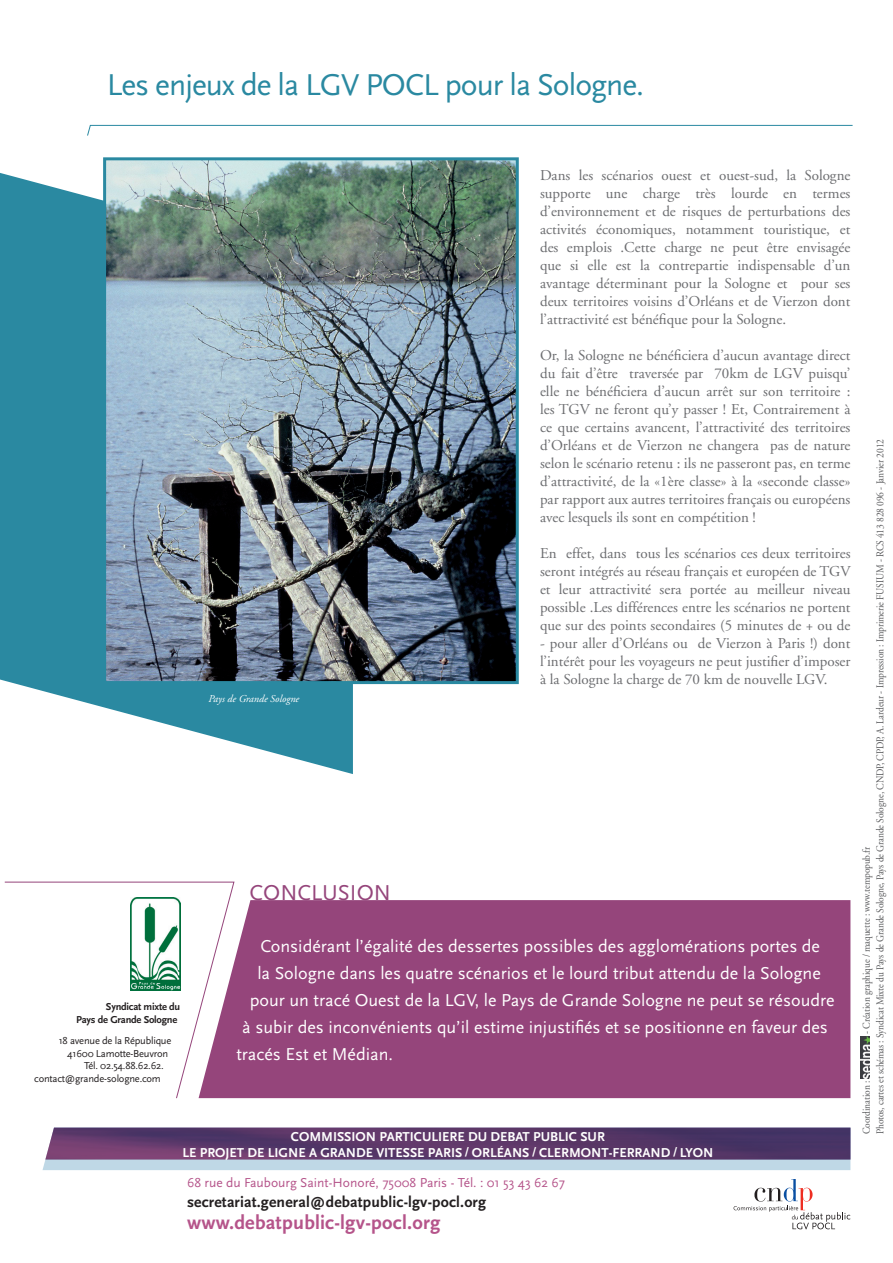
<style>
.page{position:relative;width:893px;height:1263px;background:#fff}
.page>*{position:absolute;margin:0;border:0;box-sizing:border-box;transform-origin:0 0}
.t1{font:31.5px "Scala Sans Pro";letter-spacing:-.03em;color:#2a89a1}
.t2{font:22.5px "Scala Sans Pro";color:#95457b}
.t3{font:700 20.25px "Scala Sans Pro";letter-spacing:.01em;color:#b5548a}
.t4{font:18px "Scala Sans Pro";color:#fff}
.t5{font:700 15.75px "Scala Sans Pro";letter-spacing:.01em;color:#231f20}
.t6{font:15px/18px "Adobe Garamond LT";color:#6c6d70;text-align:justify}
.t7{font:700 13.5px/15.8px "Scala Sans Pro";color:#fff;text-align:center}
.t8{font:13.5px "Scala Sans Pro";color:#b5548a}
.t9{font:10.5px/13.5px "Adobe Garamond LT";letter-spacing:-.01em;color:#57585a;scale:.9 1}
.t10{font:10.5px "Scala Sans Pro";letter-spacing:-.02em;color:#231f20}
.t11{font:700 10.5px/12.8px "Scala Sans Pro";letter-spacing:-.02em;color:#231f20;text-align:right}
.t12{font:italic 10.5px "Adobe Garamond LT";color:#fff}
</style>
<div class="page">
<svg style="left:4px;top:881px;width:231px;height:218px"></svg>
<svg style="left:43px;top:1127px;width:807px;height:43px;background:#756289"></svg>
<svg style="left:734px;top:1179px;width:116px;height:50px"></svg>
<img style="left:860px;top:1036px;width:10px;height:43px">
<img style="left:131px;top:897px;width:49px;height:93px">
<div style="left:199px;top:900px;width:651px;height:198px;background:#95457b"></div>
<svg style="left:0;top:173px;width:353px;height:601px;fill:#2a89a1"></svg>
<img style="left:107px;top:161px;width:408px;height:519px">
<div style="left:103px;top:157px;width:416px;height:527px;border:3px solid #2a89a1"></div>
<svg style="left:87px;top:125px;width:766px;height:11px"></svg>
<h1 class="t1" style="left:107px;top:64px;width:539px">Les enjeux de la LGV POCL pour la Sologne.</h1>
<p class="t12" style="left:208px;top:692px;width:92px">Pays de Grande Sologne</p>
<p class="t6" style="left:540px;top:166px;width:312px">Dans les scénarios ouest et ouest-sud, la Sologne supporte une charge très lourde en termes d’environnement et de risques de perturbations des activités économiques, notamment touristique, et des emplois .Cette charge ne peut être envisagée que si elle est la contrepartie indispensable d’un avantage déterminant pour la Sologne et pour ses deux territoires voisins d’Orléans et de Vierzon dont l’attractivité est bénéfique pour la Sologne.</p>
<p class="t6" style="left:540px;top:346px;width:312px">Or, la Sologne ne bénéficiera d’aucun avantage direct du fait d’être traversée par 70km de LGV puisqu’ elle ne bénéficiera d’aucun arrêt sur son territoire : les TGV ne feront qu’y passer ! Et, Contrairement à ce que certains avancent, l’attractivité des territoires d’Orléans et de Vierzon ne changera pas de nature selon le scénario retenu : ils ne passeront pas, en terme d’attractivité, de la «1ère classe» à la «seconde classe» par rapport aux autres territoires français ou européens avec lesquels ils sont en compétition !</p>
<p class="t6" style="left:540px;top:544px;width:312px">En effet, dans tous les scénarios ces deux territoires seront intégrés au réseau français et européen de TGV et leur attractivité sera portée au meilleur niveau possible .Les différences entre les scénarios ne portent que sur des points secondaires (5 minutes de + ou de</p>
<p class="t6" style="left:540px;top:634px;width:312px">- pour aller d’Orléans ou de Vierzon à Paris !) dont l’intérêt pour les voyageurs ne peut justifier d’imposer à la Sologne la charge de 70 km de nouvelle LGV.</p>
<p class="t11" style="left:76px;top:999px;width:106px">Syndicat mixte du<br>Pays de Grande Sologne</p>
<p class="t10" style="left:59px;top:1033px;width:114px">18 avenue de la République</p>
<p class="t10" style="left:67px;top:1046px;width:103px">41600 Lamotte-Beuvron</p>
<p class="t10" style="left:84px;top:1059px;width:81px">Tél. 02.54.88.62.62.</p>
<p class="t10" style="left:34px;top:1071px;width:128px">contact@grande-sologne.com</p>
<h2 class="t2" style="left:250px;top:878px;width:143px">CONCLUSION</h2>
<p class="t4" style="left:260px;top:934px;width:561px">Considérant l’égalité des dessertes possibles des agglomérations portes de</p>
<p class="t4" style="left:257px;top:961px;width:565px">la Sologne dans les quatre scénarios et le lourd tribut attendu de la Sologne</p>
<p class="t4" style="left:250px;top:988px;width:586px">pour un tracé Ouest de la LGV, le Pays de Grande Sologne ne peut se résoudre</p>
<p class="t4" style="left:242px;top:1015px;width:587px">à subir des inconvénients qu’il estime injustifiés et se positionne en faveur des</p>
<p class="t4" style="left:236px;top:1042px;width:158px">tracés Est et Médian.</p>
<p class="t7" style="left:183px;top:1128px;width:532px">COMMISSION PARTICULIERE DU DEBAT PUBLIC SUR<br>LE PROJET DE LIGNE A GRANDE VITESSE PARIS <sup>/</sup> ORLÉANS <sup>/</sup> CLERMONT-FERRAND <sup>/</sup> LYON</p>
<p class="t8" style="left:187px;top:1173px;width:380px">68 rue du Faubourg Saint-Honoré, 75008 Paris - Tél. : 01 53 43 62 67</p>
<p class="t5" style="left:187px;top:1190px;width:300px">secretariat.general@debatpublic-lgv-pocl.org</p>
<h3 class="t3" style="left:187px;top:1208px;width:255px">www.debatpublic-lgv-pocl.org</h3>
<p class="t9" style="left:860px;top:1134px;width:774px;text-indent:100px;rotate:-90deg">- Création graphique / maquette : www.tempopub.fr<br>Photos, cartes et schémas : Syndicat Mixte du Pays de Grande Sologne, Pays de Grande Sologne, CNDP, CPDP, A. Lardeur - Impression : Imprimerie FUSIUM - RCS 413 828 096 - Janvier 2012</p>
<p class="t9" style="left:860px;top:1134px;width:61px;rotate:-90deg">Coordination :</p>
</div>
